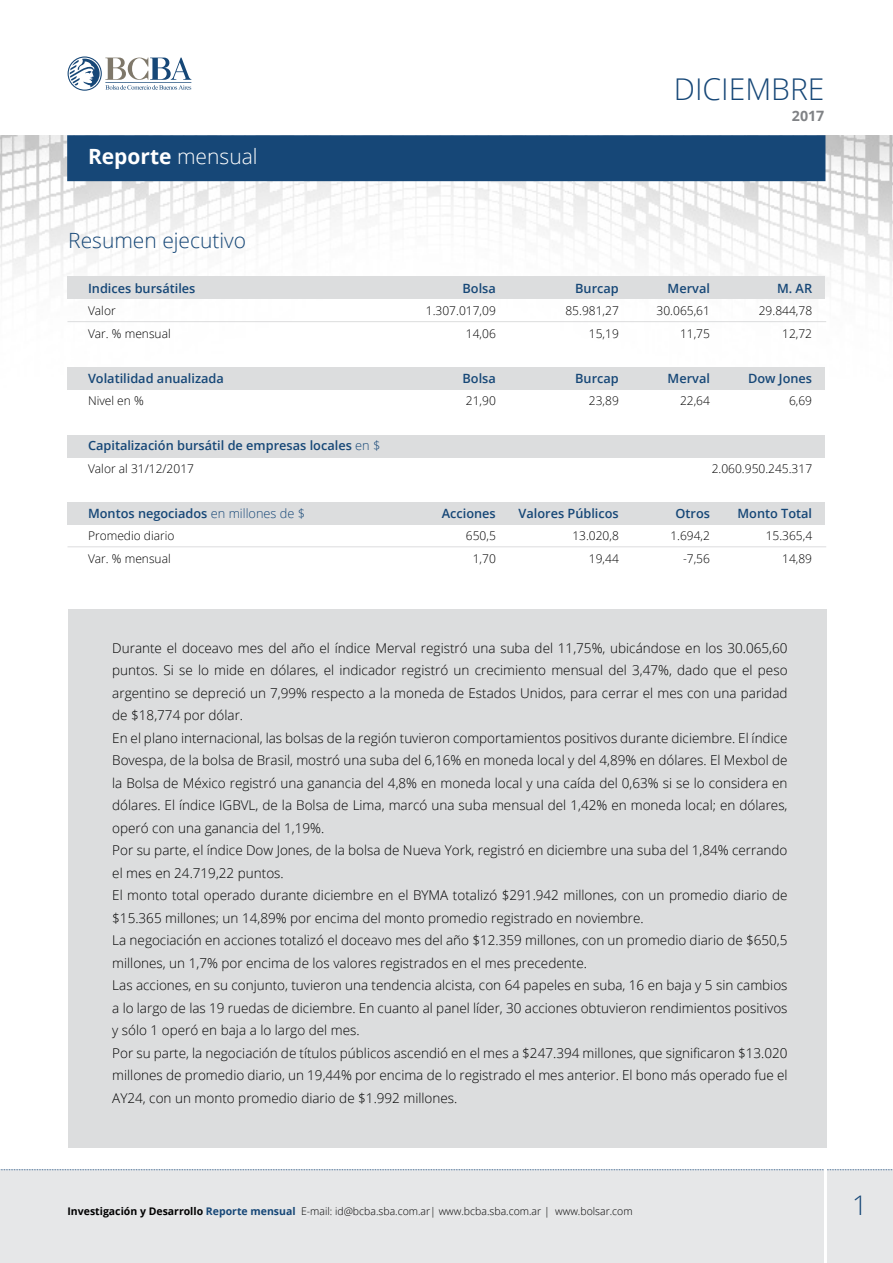
<style>
.page{position:relative;width:893px;height:1263px;background:#fff}
.page>*{position:absolute;margin:0;border:0;box-sizing:border-box;transform-origin:0 0}
.t1{font:300 30px "Open Sans";color:#164777}
.t2{font:300 27px "Open Sans";color:#164777}
.t3{font:300 21px "Open Sans";color:#164777}
.t4{font:700 21px "Open Sans";color:#fff}
.t5{font:700 14.25px "Open Sans";color:#808285}
.t6{font:300 13.5px/22.5px "Open Sans";color:#000}
.t7{font:600 12.75px "Open Sans";color:#164777}
.t8{font:300 12px/22.5px "Open Sans";color:#000;text-align:right}
.t9{font:300 10.5px "Open Sans";color:#000}
.s1{font-weight:300}
.s2{font-weight:700}
.s3{font-weight:700;color:#164777}
</style>
<div class="page">
<img style="left:0;top:135px;width:893px;height:486px">
<div style="left:67px;top:135px;width:758px;height:46px;background:#164777"></div>
<svg style="left:67px;top:56px;width:35px;height:35px"></svg>
<svg style="left:68px;top:56px;width:34px;height:35px"></svg>
<svg style="left:70px;top:58px;width:121px;height:32px"></svg>
<div style="left:0;top:1170px;width:893px;height:93px;background:#e6e7e8"></div>
<svg style="left:0;top:1169px;width:893px;height:1px"></svg>
<hr style="left:824px;top:1124px;width:3px;height:139px;background:#fff">
<div style="left:68px;top:609px;width:758px;height:538px;background:#dcddde"></div>
<div style="left:68px;top:277px;width:757px;height:22px;background:#dcddde"></div>
<div style="left:68px;top:368px;width:757px;height:22px;background:#dcddde"></div>
<div style="left:68px;top:436px;width:757px;height:22px;background:#dcddde"></div>
<div style="left:68px;top:503px;width:757px;height:22px;background:#dcddde"></div>
<hr style="left:68px;top:321px;width:758px;height:1px;background:#dcddde">
<hr style="left:68px;top:546px;width:758px;height:1px;background:#dcddde">
<h3 class="t4" style="left:88px;top:141px;width:171px">Reporte <span class="s1">mensual</span></h3>
<h3 class="t3" style="left:68px;top:226px;width:179px">Resumen ejecutivo</h3>
<p class="t7" style="left:88px;top:279px;width:109px">Indices bursátiles</p>
<p class="t8" style="left:88px;top:299px;width:84px;text-align:left">Valor<br>Var. % mensual</p>
<p class="t7" style="left:88px;top:369px;width:137px">Volatilidad anualizada</p>
<p class="t8" style="left:88px;top:389px;width:57px">Nivel en %</p>
<p class="t7" style="left:88px;top:437px;width:294px">Capitalización bursátil de empresas locales <span class="s1">en $</span></p>
<p class="t8" style="left:88px;top:457px;width:108px">Valor al 31/12/2017</p>
<p class="t7" style="left:88px;top:504px;width:218px">Montos negociados <span class="s1">en millones de $</span></p>
<p class="t8" style="left:88px;top:524px;width:88px;text-align:left">Promedio diario<br>Var. % mensual</p>
<h1 class="t1" style="left:674px;top:68px;width:152px">diciembre</h1>
<p class="t5" style="left:792px;top:105px;width:34px">2017</p>
<p class="t7" style="left:462px;top:279px;width:35px">Bolsa</p>
<p class="t8" style="left:426px;top:299px;width:71px">1.307.017,09<br>14,06</p>
<p class="t7" style="left:462px;top:369px;width:35px">Bolsa</p>
<p class="t8" style="left:466px;top:389px;width:31px">21,90</p>
<p class="t7" style="left:575px;top:279px;width:45px">Burcap</p>
<p class="t8" style="left:565px;top:299px;width:55px">85.981,27<br>15,19</p>
<p class="t7" style="left:575px;top:369px;width:45px">Burcap</p>
<p class="t8" style="left:589px;top:389px;width:31px">23,89</p>
<p class="t7" style="left:442px;top:504px;width:56px">Acciones</p>
<p class="t8" style="left:466px;top:524px;width:31px;text-align:center">650,5<br>1,70</p>
<p class="t7" style="left:518px;top:504px;width:102px">Valores Públicos</p>
<p class="t8" style="left:572px;top:524px;width:48px">13.020,8<br>19,44</p>
<p class="t7" style="left:668px;top:279px;width:44px">Merval</p>
<p class="t8" style="left:657px;top:299px;width:55px">30.065,61<br>11,75</p>
<p class="t7" style="left:668px;top:369px;width:44px">Merval</p>
<p class="t8" style="left:680px;top:389px;width:31px">22,64</p>
<p class="t7" style="left:777px;top:279px;width:37px">M. AR</p>
<p class="t8" style="left:759px;top:299px;width:55px">29.844,78<br>12,72</p>
<p class="t7" style="left:748px;top:369px;width:66px">Dow Jones</p>
<p class="t8" style="left:789px;top:389px;width:25px">6,69</p>
<p class="t8" style="left:712px;top:457px;width:102px">2.060.950.245.317</p>
<p class="t7" style="left:737px;top:504px;width:76px">Monto Total</p>
<p class="t8" style="left:766px;top:524px;width:48px">15.365,4<br>14,89</p>
<p class="t7" style="left:675px;top:504px;width:36px">Otros</p>
<p class="t8" style="left:670px;top:524px;width:41px">1.694,2 -7,56</p>
<p class="t6" style="left:112px;top:636px;width:677px">Durante el doceavo mes del año el índice Merval registró una suba del 11,75%, ubicándose en los 30.065,60 puntos. Si se lo mide en dólares, el indicador registró un crecimiento mensual del 3,47%, dado que el peso argentino se depreció un 7,99% respecto a la moneda de Estados Unidos, para cerrar el mes con una paridad de $18,774 por dólar.<br>En el plano internacional, las bolsas de la región tuvieron comportamientos positivos durante diciembre. El índice Bovespa, de la bolsa de Brasil, mostró una suba del 6,16% en moneda local y del 4,89% en dólares. El Mexbol de la Bolsa de México registró una ganancia del 4,8% en moneda local y una caída del 0,63% si se lo considera en dólares. El índice IGBVL, de la Bolsa de Lima, marcó una suba mensual del 1,42% en moneda local; en dólares, operó con una ganancia del 1,19%.<br>Por su parte, el índice Dow Jones, de la bolsa de Nueva York, registró en diciembre una suba del 1,84% cerrando el mes en 24.719,22 puntos.<br>El monto total operado durante diciembre en el BYMA totalizó $291.942 millones, con un promedio diario de $15.365 millones; un 14,89% por encima del monto promedio registrado en noviembre.<br>La negociación en acciones totalizó el doceavo mes del año $12.359 millones, con un promedio diario de $650,5 millones, un 1,7% por encima de los valores registrados en el mes precedente.<br>Las acciones, en su conjunto, tuvieron una tendencia alcista, con 64 papeles en suba, 16 en baja y 5 sin cambios a lo largo de las 19 ruedas de diciembre. En cuanto al panel líder, 30 acciones obtuvieron rendimientos positivos y sólo 1 operó en baja a lo largo del mes.<br>Por su parte, la negociación de títulos públicos ascendió en el mes a $247.394 millones, que significaron $13.020 millones de promedio diario, un 19,44% por encima de lo registrado el mes anterior. El bono más operado fue el AY24, con un monto promedio diario de $1.992 millones.</p>
<p class="t9" style="left:68px;top:1204px;width:567px"><span class="s2">Investigación y Desarrollo</span> <span class="s3">Reporte mensual</span> E-mail: id@bcba.sba.com.ar| www.bcba.sba.com.ar | www.bolsar.com</p>
<h2 class="t2" style="left:852px;top:1187px;width:17px">1</h2>
</div>
